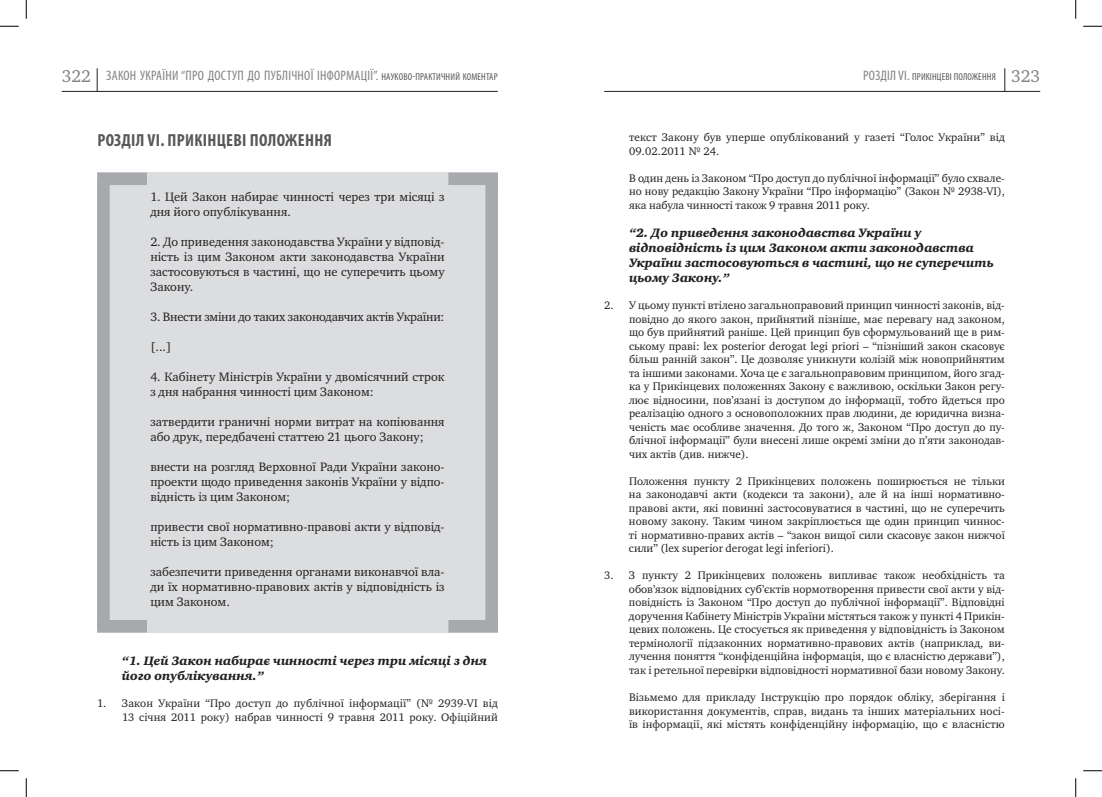
<style>
.page{position:relative;width:1102px;height:797px;background:#fff}
.page>*{position:absolute;margin:0;border:0;box-sizing:border-box;transform-origin:0 0}
.t1{font:700 condensed 17.5px "Myriad Pro";letter-spacing:.02em;color:#57585a}
.t2{font:condensed 13.75px "Myriad Pro";letter-spacing:.02em;color:#808285}
.t3{font:12.5px/15px "Charter C";color:#231f20}
.t4{font:italic 12.5px/15px "Charter Black C";color:#231f20}
.t5{font:12.5px "Charter C";letter-spacing:-.02em;color:#231f20}
.t6{font:11.25px/13.5px "Charter C";color:#231f20;text-align:justify}
.t7{font:condensed 10px "Myriad Pro";color:#57585a}
.s1{font-family:"Charter C";font-stretch:normal;font-size:17.5px}
.s2{font-size:10px;color:#57585a}
.s3{font-size:13.75px;color:#808285}
.s4{font-family:"Charter C";font-stretch:normal;font-size:17.5px;color:#808285}
</style>
<div class="page">
<hr style="left:62px;top:91px;width:436px;height:1px;background:#231f20">
<svg style="left:97px;top:68px;width:1px;height:24px"></svg>
<hr style="left:604px;top:91px;width:436px;height:1px;background:#231f20">
<svg style="left:1004px;top:68px;width:1px;height:24px"></svg>
<div style="left:97px;top:172px;width:401px;height:461px;background:#dcdddf"></div>
<div style="left:97px;top:181px;width:13px;height:448px;background:#a8a9ad"></div>
<div style="left:97px;top:172px;width:50px;height:13px;background:#a8a9ad"></div>
<div style="left:97px;top:620px;width:50px;height:12px;background:#a8a9ad"></div>
<div style="left:485px;top:181px;width:13px;height:447px;background:#a8a9ad"></div>
<div style="left:448px;top:620px;width:50px;height:12px;background:#a8a9ad"></div>
<div style="left:448px;top:172px;width:50px;height:13px;background:#a8a9ad"></div>
<svg style="left:0;top:25px;width:19px;height:2px"></svg>
<svg style="left:1083px;top:25px;width:18px;height:2px"></svg>
<svg style="left:0;top:770px;width:19px;height:1px"></svg>
<svg style="left:1083px;top:770px;width:18px;height:1px"></svg>
<svg style="left:25px;top:0;width:2px;height:19px"></svg>
<svg style="left:25px;top:778px;width:2px;height:19px"></svg>
<svg style="left:1075px;top:0;width:1px;height:19px"></svg>
<svg style="left:1075px;top:778px;width:1px;height:19px"></svg>
<p class="t2" style="left:62px;top:67px;width:437px"><span class="s1">322</span> Закон України “Про доступ до публічної інформації”. <span class="s2">Науково-практичний коментар</span></p>
<p class="t7" style="left:863px;top:71px;width:59px"><span class="s3">Розділ VІ.</span> ПРИКІНЦЕВІ</p>
<p class="t7" style="left:953px;top:71px;width:88px">ПОЛОЖЕННЯ <span class="s4">323</span></p>
<h1 class="t1" style="left:97px;top:129px;width:236px">Розділ VI. Прикінцеві положення</h1>
<p class="t3" style="left:150px;top:190px;width:296px">1. Цей Закон набирає чинності через три місяці з дня його опублікування.</p>
<p class="t3" style="left:150px;top:235px;width:296px;text-align:justify">2. До приведення законодавства України у відповід&shy;ність із цим Законом акти законодавства України застосовуються в частині, що не суперечить цьому Закону.</p>
<p class="t5" style="left:150px;top:310px;width:296px">3. Внести зміни до таких законодавчих актів України:</p>
<p class="t3" style="left:150px;top:340px;width:23px">[...]</p>
<p class="t3" style="left:150px;top:370px;width:296px">4. Кабінету Міністрів України у двомісячний строк з дня набрання чинності цим Законом:</p>
<p class="t3" style="left:150px;top:415px;width:296px">затвердити граничні норми витрат на копіювання або друк, передбачені статтею 21 цього Закону;</p>
<p class="t3" style="left:150px;top:460px;width:296px;text-align:justify">внести на розгляд Верховної Ради України законо&shy;проекти щодо приведення законів України у відпо&shy;відність із цим Законом;</p>
<p class="t3" style="left:150px;top:520px;width:296px">привести свої нормативно-правові акти у відповід&shy;ність із цим Законом;</p>
<p class="t3" style="left:150px;top:565px;width:296px;text-align:justify">забезпечити приведення органами виконавчої вла&shy;ди їх нормативно-правових актів у відповідність із цим Законом.</p>
<p class="t4" style="left:122px;top:653px;width:367px">“1. Цей Закон набирає чинності через три місяці з дня його опублікування.”</p>
<p class="t6" style="left:97px;top:696px;width:402px;text-align:right">1. Закон України “Про доступ до публічної інформації” (№ 2939-VI від<br>13 січня 2011 року) набрав чинності 9 травня 2011 року. Офіційний</p>
<p class="t6" style="left:629px;top:131px;width:377px">текст Закону був уперше опублікований у газеті “Голос України” вiд<br>09.02.2011 № 24.</p>
<p class="t6" style="left:629px;top:171px;width:377px">В один день із Законом “Про доступ до публічної інформації” було схвале&shy;но нову редакцію Закону України “Про інформацію” (Закон № 2938-VI), яка набула чинності також 9 травня 2011 року.</p>
<p class="t4" style="left:629px;top:226px;width:366px">“2. До приведення законодавства України у відповідність із цим Законом акти законодавства України застосовуються в частині, що не суперечить цьому Закону.”</p>
<p class="t6" style="left:629px;top:299px;width:377px;text-indent:-25px">2. У цьому пункті втілено загальноправовий принцип чинності законів, від&shy;повідно до якого закон, прийнятий пізніше, має перевагу над законом, що був прийнятий раніше. Цей принцип був сформульований ще в рим&shy;ському праві: lex posterior derogat legi priori – “пізніший закон скасовує більш ранній закон”. Це дозволяє уникнути колізій між новоприйнятим та іншими законами. Хоча це є загальноправовим принципом, його згад&shy;ка у Прикінцевих положеннях Закону є важливою, оскільки Закон регу&shy;лює відносини, пов’язані із доступом до інформації, тобто йдеться про реалізацію одного з основоположних прав людини, де юридична визна&shy;ченість має особливе значення. До того ж, Законом “Про доступ до пу&shy;блічної інформації” були внесені лише окремі зміни до п’яти законодав&shy;чих актів (див. нижче).</p>
<p class="t6" style="left:604px;top:474px;width:18px">П</p>
<p class="t6" style="left:629px;top:474px;width:377px;text-indent:8px">оложення пункту 2 Прикінцевих положень поширюється не тільки на законодавчі акти (кодекси та закони), але й на інші нормативно&shy;правові акти, які повинні застосовуватися в частині, що не суперечить новому закону. Таким чином закріплюється ще один принцип чиннос&shy;ті нормативно-правих актів – “закон вищої сили скасовує закон нижчої сили” (lex superior derogat legi inferiori).</p>
<p class="t6" style="left:604px;top:569px;width:22px">3. З</p>
<p class="t6" style="left:629px;top:569px;width:377px;text-indent:13px">пункту 2 Прикінцевих положень випливає також необхідність та обов’язок відповідних суб’єктів нормотворення привести свої акти у від&shy;повідність із Законом “Про доступ до публічної інформації”. Відповідні доручення Кабінету Міністрів України містяться також у пункті 4 Прикін&shy;цевих положень. Це стосується як приведення у відповідність із Законом термінології підзаконних нормативно-правових актів (наприклад, ви&shy;лучення поняття “конфіденційна інформація, що є власністю держави”), так і ретельної перевірки відповідності нормативної бази новому Закону.</p>
<p class="t6" style="left:629px;top:690px;width:377px">Візьмемо для прикладу Інструкцію про порядок обліку, зберігання і використання документів, справ, видань та інших матеріальних носі&shy;їв інформації, які містять конфіденційну інформацію, що є власністю</p>
</div>
